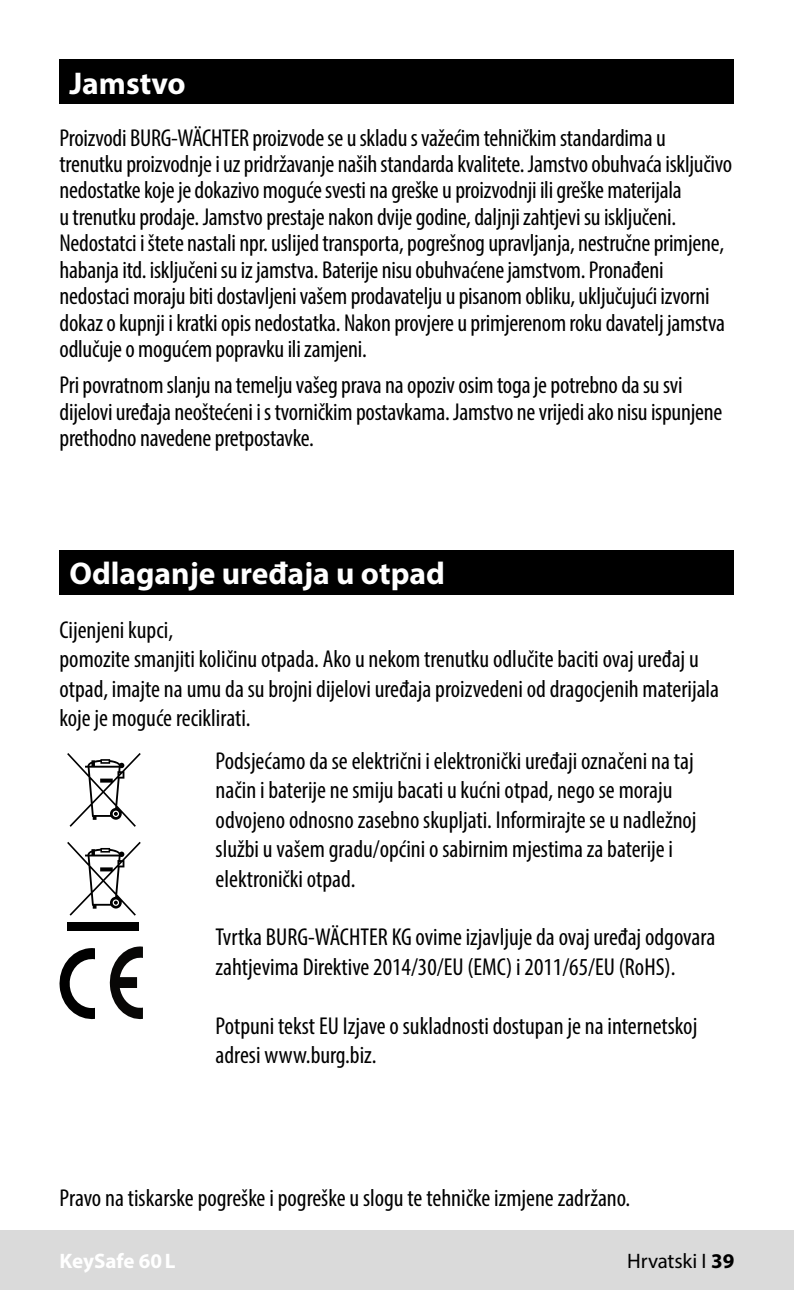
<style>
.page{position:relative;width:794px;height:1290px;background:#fff}
.page>*{position:absolute;margin:0;border:0;box-sizing:border-box;transform-origin:0 0}
.t1{font:700 31.5px "Myriad Pro";color:#fff}
.t2{font:condensed 24.5px/26.6px "Myriad Pro";letter-spacing:-.01em;color:#000}
.t3{font:21px "Myriad Pro";letter-spacing:-.01em;color:#000}
.t4{font:700 21px "Myriad Pro";color:#fff}
.s1{font-weight:700}
</style>
<div class="page">
<div style="left:0;top:1230px;width:794px;height:60px;background:#dadada"></div>
<div style="left:60px;top:60px;width:674px;height:44px;background:#000"></div>
<div style="left:60px;top:550px;width:674px;height:44px;background:#000"></div>
<svg style="left:67px;top:753px;width:74px;height:74px"></svg>
<div style="left:67px;top:922px;width:71px;height:9px;background:#000"></div>
<svg style="left:67px;top:842px;width:74px;height:74px"></svg>
<svg style="left:109px;top:946px;width:34px;height:73px"></svg>
<svg style="left:60px;top:948px;width:35px;height:71px"></svg>
<p class="t1" style="left:69px;top:63px;width:118px">Jamstvo</p>
<p class="t2" style="left:60px;top:124px;width:674px">Proizvodi BURG-WÄCHTER proizvode se u skladu s važećim tehničkim standardima u trenutku proizvodnje i uz pridržavanje naših standarda kvalitete. Jamstvo obuhvaća isključivo nedostatke koje je dokazivo moguće svesti na greške u proizvodnji ili greške materijala<br>u trenutku prodaje. Jamstvo prestaje nakon dvije godine, daljnji zahtjevi su isključeni.<br>Nedostatci i štete nastali npr. uslijed transporta, pogrešnog upravljanja, nestručne primjene, habanja itd. isključeni su iz jamstva. Baterije nisu obuhvaćene jamstvom. Pronađeni nedostaci moraju biti dostavljeni vašem prodavatelju u pisanom obliku, uključujući izvorni dokaz o kupnji i kratki opis nedostatka. Nakon provjere u primjerenom roku davatelj jamstva odlučuje o mogućem popravku ili zamjeni.</p>
<p class="t2" style="left:60px;top:372px;width:664px">Pri povratnom slanju na temelju vašeg prava na opoziv osim toga je potrebno da su svi dijelovi uređaja neoštećeni i s tvorničkim postavkama. Jamstvo ne vrijedi ako nisu ispunjene prethodno navedene pretpostavke.</p>
<p class="t1" style="left:69px;top:553px;width:377px">Odlaganje uređaja u otpad</p>
<p class="t2" style="left:60px;top:615px;width:661px;line-height:29.4px">Cijenjeni kupci,<br>pomozite smanjiti količinu otpada. Ako u nekom trenutku odlučite baciti ovaj uređaj u otpad, imajte na umu da su brojni dijelovi uređaja proizvedeni od dragocjenih materijala koje je moguće reciklirati.</p>
<p class="t2" style="left:216px;top:746px;width:482px;line-height:29.4px">Podsjećamo da se električni i elektronički uređaji označeni na taj način i baterije ne smiju bacati u kućni otpad, nego se moraju odvojeno odnosno zasebno skupljati. Informirajte se u nadležnoj službi u vašem gradu/općini o sabirnim mjestima za baterije i elektronički otpad.</p>
<p class="t2" style="left:216px;top:922px;width:501px;line-height:29.4px">Tvrtka BURG-WÄCHTER KG ovime izjavljuje da ovaj uređaj odgovara zahtjevima Direktive 2014/30/EU (EMC) i 2011/65/EU (RoHS).</p>
<p class="t2" style="left:216px;top:1010px;width:483px;line-height:29.4px">Potpuni tekst EU Izjave o sukladnosti dostupan je na internetskoj adresi www.burg.biz.</p>
<p class="t2" style="left:60px;top:1184px;width:572px">Pravo na tiskarske pogreške i pogreške u slogu te tehničke izmjene zadržano.</p>
<p class="t4" style="left:60px;top:1247px;width:118px">KeySafe 60L</p>
<p class="t3" style="left:627px;top:1248px;width:109px">Hrvatski I <span class="s1">39</span></p>
</div>
